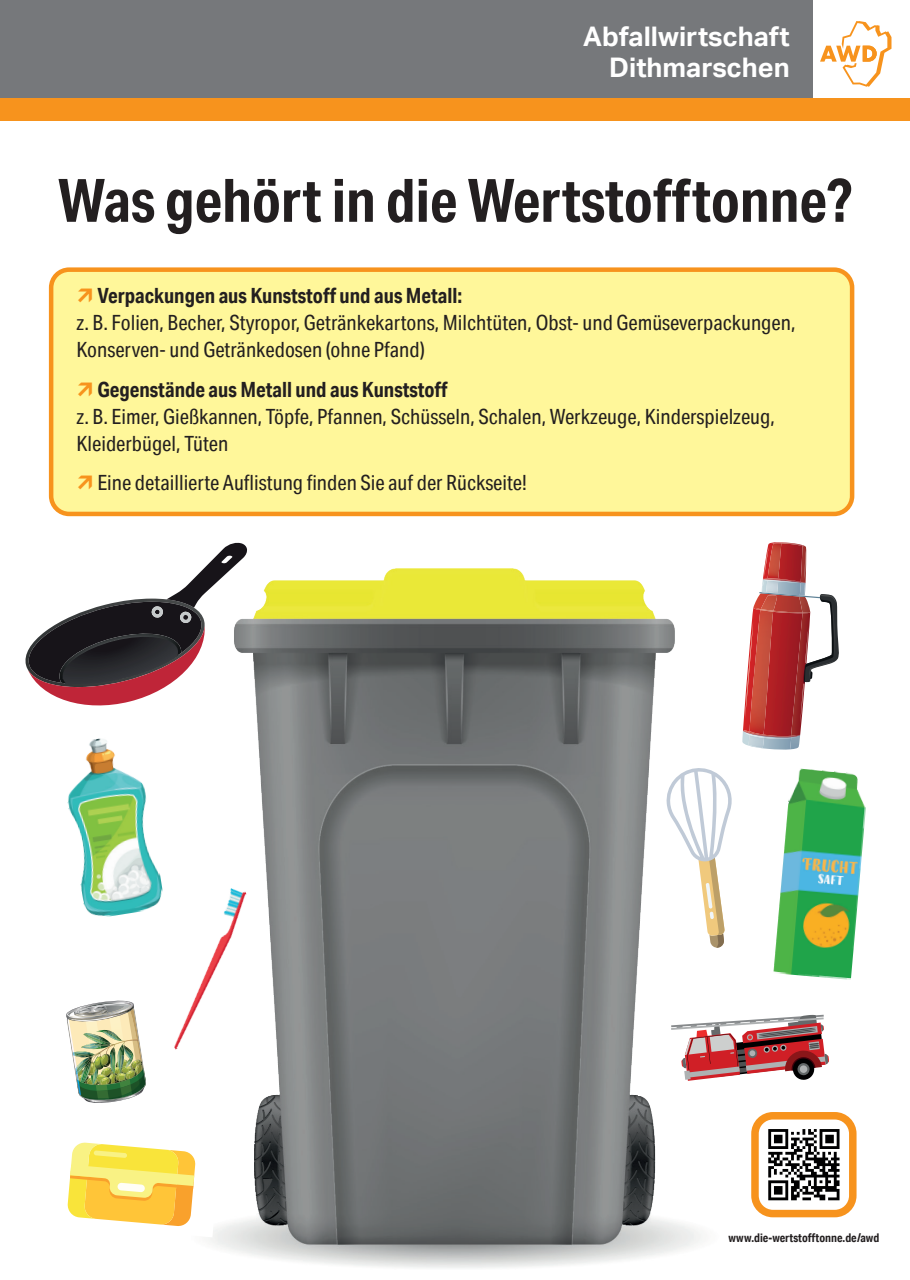
<style>
.page{position:relative;width:910px;height:1280px;background:#fff}
.page>*{position:absolute;margin:0;border:0;box-sizing:border-box;transform-origin:0 0}
.t1{font:700 60px "Aktiv Grotesk Cd";color:#231f20}
.t2{font:700 27px/31.5px "Aktiv Grotesk";color:#fff;text-align:right}
.t3{font:21px/27px "Aktiv Grotesk Cd";color:#231f20}
.t4{font:700 21px "Aktiv Grotesk Cd";color:#231f20}
.t5{font:700 12px "Aktiv Grotesk Cd";color:#231f20}
</style>
<div class="page">
<div style="left:51px;top:270px;width:801px;height:244px;background:#fff79a;border-radius:18px"></div>
<div style="left:49px;top:267px;width:805px;height:249px;border:4px solid #f7931d;border-radius:18px"></div>
<svg style="left:25px;top:542px;width:222px;height:164px"></svg>
<div style="left:0;top:0;width:812px;height:99px;background:#76787b"></div>
<div style="left:0;top:99px;width:910px;height:22px;background:#f7931d"></div>
<svg style="left:820px;top:21px;width:71px;height:66px"></svg>
<img style="left:184px;top:569px;width:517px;height:699px">
<svg style="left:768px;top:1129px;width:72px;height:72px"></svg>
<svg style="left:768px;top:1129px;width:71px;height:71px"></svg>
<div style="left:751px;top:1112px;width:105px;height:105px;border:8px solid #f7931d;border-radius:18px"></div>
<div style="left:639px;top:1005px;width:206px;height:90px;background:#fff"></div>
<svg style="left:671px;top:1014px;width:158px;height:67px"></svg>
<img style="left:773px;top:768px;width:93px;height:212px">
<img style="left:66px;top:1000px;width:80px;height:103px">
<svg style="left:666px;top:764px;width:66px;height:184px"></svg>
<svg style="left:742px;top:542px;width:97px;height:208px"></svg>
<img style="left:127px;top:884px;width:163px;height:165px">
<img style="left:67px;top:738px;width:98px;height:182px">
<svg style="left:67px;top:1131px;width:153px;height:106px"></svg>
<p class="t2" style="left:583px;top:21px;width:208px">Abfallwirtschaft<br>Dithmarschen</p>
<h1 class="t1" style="left:58px;top:163px;width:796px">Was gehört in die Wertstofftonne?</h1>
<p class="t4" style="left:97px;top:282px;width:366px">Verpackungen aus Kunststoff und aus Metall:</p>
<p class="t3" style="left:77px;top:309px;width:721px">z. B. Folien, Becher, Styropor, Getränkekartons, Milchtüten, Obst- und Gemüseverpackungen,<br>Konserven- und Getränkedosen (ohne Pfand)</p>
<p class="t4" style="left:97px;top:376px;width:352px">Gegenstände aus Metall und aus Kunststoff</p>
<p class="t3" style="left:77px;top:403px;width:700px">z. B. Eimer, Gießkannen, Töpfe, Pfannen, Schüsseln, Schalen, Werkzeuge, Kinderspielzeug,<br>Kleiderbügel, Tüten</p>
<p class="t3" style="left:97px;top:469px;width:431px">Eine detaillierte Auflistung finden Sie auf der Rückseite!</p>
<p class="t5" style="left:728px;top:1230px;width:152px">www.die-wertstofftonne.de/awd</p>
</div>
